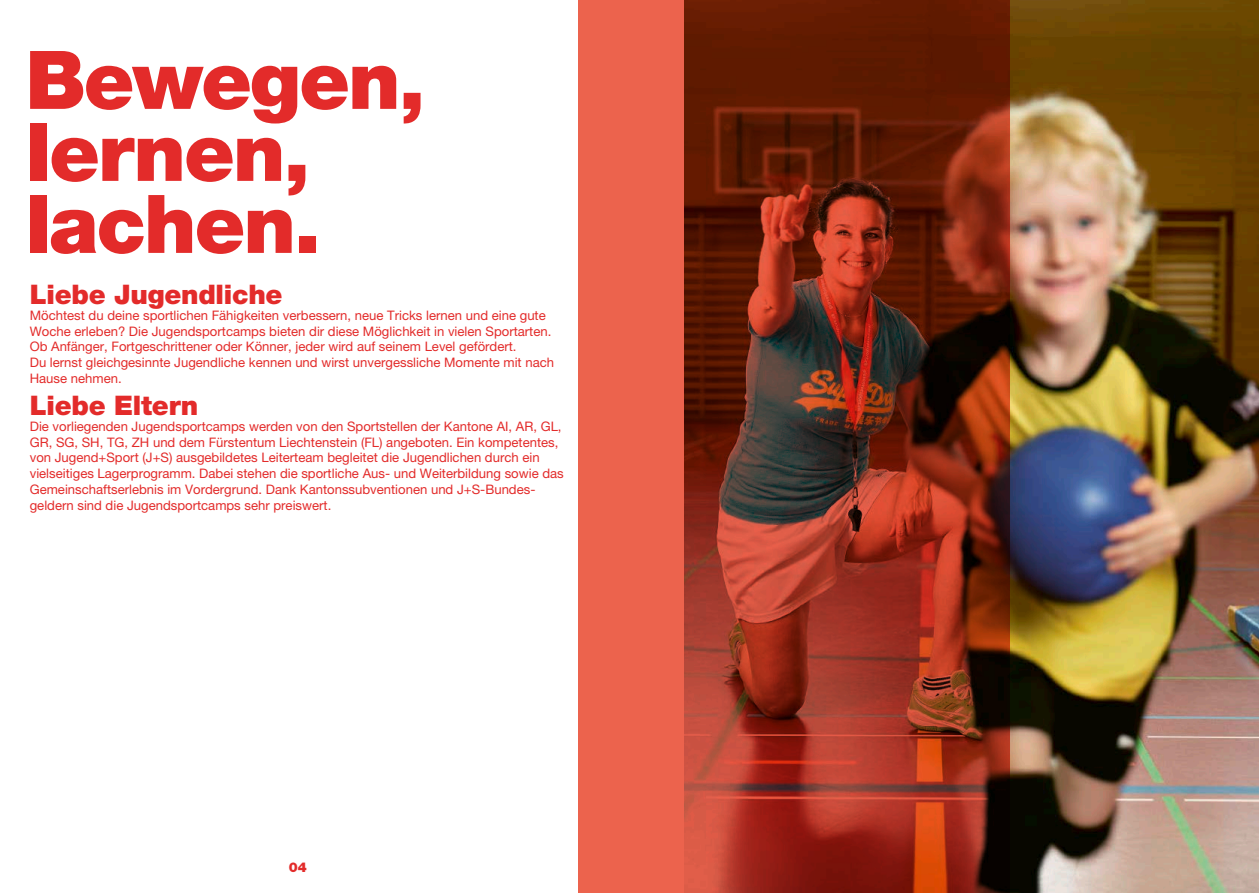
<style>
.page{position:relative;width:1259px;height:893px;background:#fff}
.page>*{position:absolute;margin:0;border:0;box-sizing:border-box;transform-origin:0 0}
.t1{font:900 81px/72px "Helvetica Neue LT Pro";letter-spacing:-.025em;color:#e32b2a}
.t2{font:900 27px "Helvetica Neue LT Pro";letter-spacing:-.01em;color:#e32b2a}
.t3{font:900 13.5px "Helvetica Neue LT Pro";color:#e32b2a}
.t4{font:13.2px/15.8px "Helvetica Neue LT Pro";color:#e32b2a}
</style>
<div class="page">
<img style="left:1009px;top:0;width:250px;height:893px">
<img style="left:578px;top:0;width:431px;height:893px">
<h1 class="t1" style="left:26px;top:44px;width:401px">Bewegen, lernen, lachen.</h1>
<h2 class="t2" style="left:30px;top:278px;width:254px">Liebe Jugendliche</h2>
<p class="t4" style="left:30px;top:307px;width:526px">Möchtest du deine sportlichen Fähigkeiten verbessern, neue Tricks lernen und eine gute Woche erleben? Die Jugendsportcamps bieten dir diese Möglichkeit in vielen Sportarten.<br>Ob Anfänger, Fortgeschrittener oder Könner, jeder wird auf seinem Level gefördert.<br>Du lernst gleichgesinnte Jugendliche kennen und wirst unvergessliche Momente mit nach Hause nehmen.</p>
<h2 class="t2" style="left:30px;top:389px;width:170px">Liebe Eltern</h2>
<p class="t4" style="left:30px;top:418px;width:535px">Die vorliegenden Jugendsportcamps werden von den Sportstellen der Kantone AI, AR, GL, GR, SG, SH, TG, ZH und dem Fürstentum Liechtenstein (FL) angeboten. Ein kompetentes, von Jugend+Sport (J+S) ausgebildetes Leiterteam begleitet die Jugendlichen durch ein vielseitiges Lagerprogramm. Dabei stehen die sportliche Aus- und Weiterbildung sowie das Gemeinschaftserlebnis im Vordergrund. Dank Kantonssubventionen und J+S-Bundes&shy;geldern sind die Jugendsportcamps sehr preiswert.</p>
<p class="t3" style="left:289px;top:859px;width:20px">04</p>
</div>
